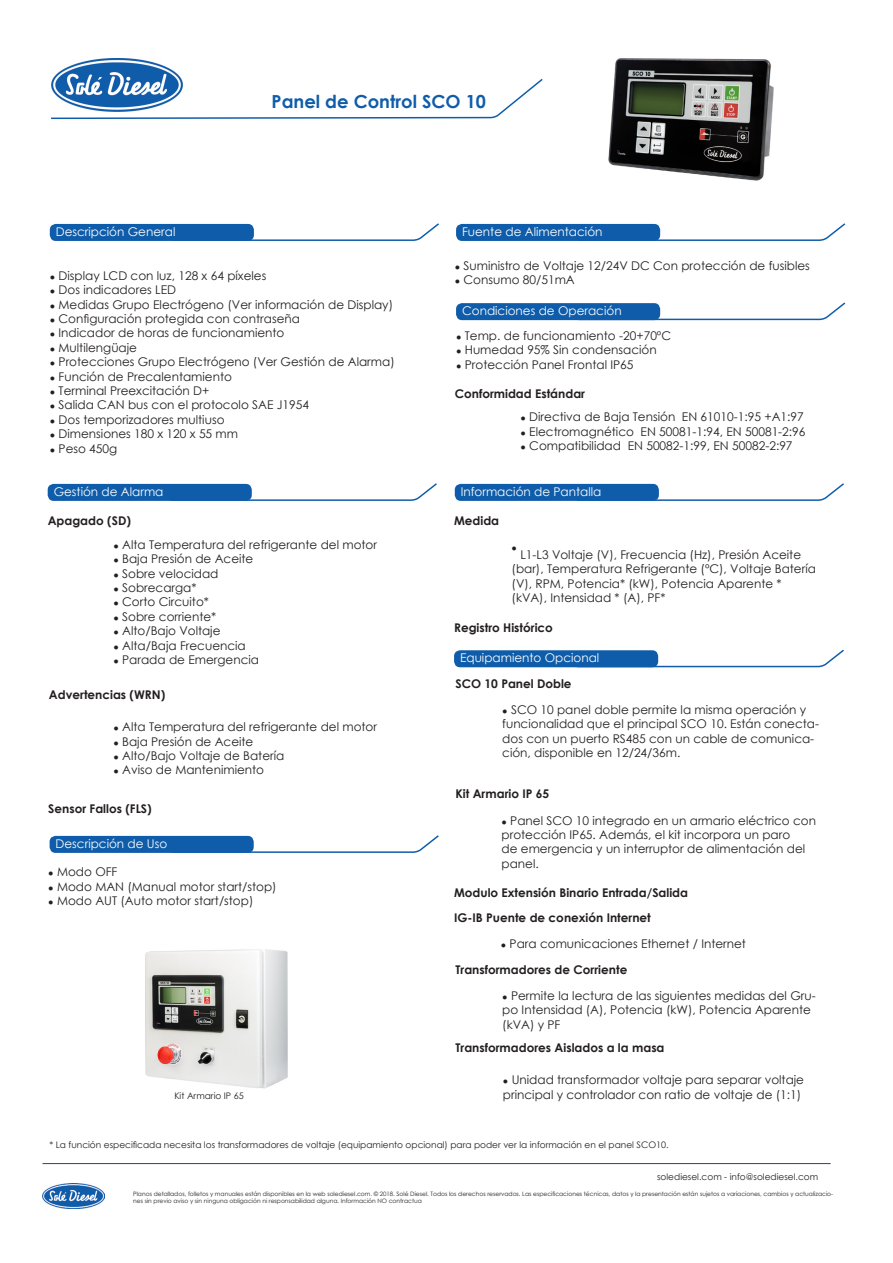
<style>
.page{position:relative;width:893px;height:1263px;background:#fff}
.page>*{position:absolute;margin:0;border:0;box-sizing:border-box;transform-origin:0 0}
.t1{font:700 18px "Century Gothic";color:#0f5daa}
.t2{font:12px/14.4px "Century Gothic";color:#231f20}
.t3{font:700 12px "Century Gothic";color:#231f20}
.t4{font:12px "Century Gothic";color:#fff}
.t5{font:9px "Century Gothic";color:#231f20}
.t6{font:6px/7.2px "Century Gothic";color:#231f20}
.s1{font-size:9px}
</style>
<div class="page">
<img style="left:54px;top:59px;width:126px;height:18px">
<img style="left:43px;top:1183px;width:62px;height:25px">
<hr style="left:43px;top:1163px;width:788px;height:1px;background:#253f8e">
<div style="left:50px;top:224px;width:204px;height:17px;background:#0f5daa;border-radius:6px"></div>
<div style="left:456px;top:224px;width:204px;height:17px;background:#0f5daa;border-radius:6px"></div>
<div style="left:456px;top:303px;width:204px;height:17px;background:#0f5daa;border-radius:6px"></div>
<div style="left:50px;top:836px;width:204px;height:17px;background:#0f5daa;border-radius:6px"></div>
<div style="left:455px;top:484px;width:204px;height:17px;background:#0f5daa;border-radius:6px"></div>
<div style="left:454px;top:650px;width:204px;height:17px;background:#0f5daa;border-radius:6px"></div>
<div style="left:48px;top:484px;width:204px;height:17px;background:#0f5daa;border-radius:6px"></div>
<img style="left:608px;top:58px;width:166px;height:123px">
<svg style="left:51px;top:77px;width:492px;height:43px"></svg>
<svg style="left:171px;top:223px;width:268px;height:18px"></svg>
<svg style="left:577px;top:223px;width:269px;height:18px"></svg>
<svg style="left:577px;top:302px;width:269px;height:19px"></svg>
<svg style="left:170px;top:835px;width:269px;height:18px"></svg>
<svg style="left:576px;top:483px;width:268px;height:18px"></svg>
<svg style="left:576px;top:649px;width:268px;height:19px"></svg>
<svg style="left:168px;top:483px;width:269px;height:18px"></svg>
<img style="left:145px;top:949px;width:143px;height:140px">
<p class="t1" style="left:272px;top:88px;width:216px">Panel de Control SCO 10</p>
<p class="t4" style="left:56px;top:223px;width:121px">Descripción General</p>
<p class="t4" style="left:462px;top:223px;width:142px">Fuente de Alimentación</p>
<p class="t2" style="left:50px;top:268px;width:218px"><span class="s1">●</span> Display LCD con luz, 128 x 64 píxeles</p>
<p class="t2" style="left:50px;top:282px;width:128px"><span class="s1">●</span> Dos indicadores LED</p>
<p class="t2" style="left:50px;top:297px;width:345px"><span class="s1">●</span> Medidas Grupo Electrógeno (Ver información de Display)</p>
<p class="t2" style="left:50px;top:311px;width:252px"><span class="s1">●</span> Configuración protegida con contraseña</p>
<p class="t2" style="left:50px;top:326px;width:236px"><span class="s1">●</span> Indicador de horas de funcionamiento</p>
<p class="t2" style="left:50px;top:340px;width:89px"><span class="s1">●</span> Multilengüaje</p>
<p class="t2" style="left:50px;top:354px;width:346px"><span class="s1">●</span> Protecciones Grupo Electrógeno (Ver Gestión de Alarma)</p>
<p class="t2" style="left:50px;top:369px;width:184px"><span class="s1">●</span> Función de Precalentamiento</p>
<p class="t2" style="left:50px;top:383px;width:161px"><span class="s1">●</span> Terminal Preexcitación D+</p>
<p class="t2" style="left:50px;top:398px;width:261px"><span class="s1">●</span> Salida CAN bus con el protocolo SAE J1954</p>
<p class="t2" style="left:50px;top:412px;width:176px"><span class="s1">●</span> Dos temporizadores multiuso</p>
<p class="t2" style="left:50px;top:426px;width:190px"><span class="s1">●</span> Dimensiones 180 x 120 x 55 mm</p>
<p class="t2" style="left:50px;top:441px;width:69px"><span class="s1">●</span> Peso 450g</p>
<p class="t4" style="left:54px;top:483px;width:111px">Gestión de Alarma</p>
<p class="t3" style="left:48px;top:512px;width:85px">Apagado (SD)</p>
<p class="t2" style="left:113px;top:537px;width:265px"><span class="s1">●</span> Alta Temperatura del refrigerante del motor</p>
<p class="t2" style="left:113px;top:551px;width:141px"><span class="s1">●</span> Baja Presión de Aceite</p>
<p class="t2" style="left:113px;top:566px;width:107px"><span class="s1">●</span> Sobre velocidad</p>
<p class="t2" style="left:113px;top:580px;width:85px"><span class="s1">●</span> Sobrecarga*</p>
<p class="t2" style="left:113px;top:595px;width:97px"><span class="s1">●</span> Corto Circuito*</p>
<p class="t2" style="left:113px;top:609px;width:104px"><span class="s1">●</span> Sobre corriente*</p>
<p class="t2" style="left:113px;top:623px;width:109px"><span class="s1">●</span> Alto/Bajo Voltaje</p>
<p class="t2" style="left:113px;top:638px;width:134px"><span class="s1">●</span> Alta/Baja Frecuencia</p>
<p class="t2" style="left:113px;top:652px;width:147px"><span class="s1">●</span> Parada de Emergencia</p>
<p class="t3" style="left:49px;top:686px;width:118px">Advertencias (WRN)</p>
<p class="t2" style="left:113px;top:719px;width:265px"><span class="s1">●</span> Alta Temperatura del refrigerante del motor</p>
<p class="t2" style="left:113px;top:734px;width:141px"><span class="s1">●</span> Baja Presión de Aceite</p>
<p class="t2" style="left:113px;top:748px;width:172px"><span class="s1">●</span> Alto/Bajo Voltaje de Batería</p>
<p class="t2" style="left:113px;top:763px;width:152px"><span class="s1">●</span> Aviso de Mantenimiento</p>
<p class="t3" style="left:48px;top:799px;width:105px">Sensor Fallos (FLS)</p>
<p class="t4" style="left:56px;top:835px;width:113px">Descripción de Uso</p>
<p class="t2" style="left:48px;top:865px;width:71px"><span class="s1">●</span> Modo OFF</p>
<p class="t2" style="left:48px;top:879px;width:230px"><span class="s1">●</span> Modo MAN (Manual motor start/stop)</p>
<p class="t2" style="left:48px;top:893px;width:207px"><span class="s1">●</span> Modo AUT (Auto motor start/stop)</p>
<p class="t5" style="left:174px;top:1089px;width:71px">Kit Armario IP 65</p>
<p class="t2" style="left:455px;top:258px;width:357px"><span class="s1">●</span> Suministro de Voltaje 12/24V DC Con protección de fusibles</p>
<p class="t2" style="left:455px;top:272px;width:122px"><span class="s1">●</span> Consumo 80/51mA</p>
<p class="t4" style="left:462px;top:302px;width:161px">Condiciones de Operación</p>
<p class="t2" style="left:456px;top:328px;width:217px"><span class="s1">●</span> Temp. de funcionamiento -20+70ºC</p>
<p class="t2" style="left:456px;top:343px;width:202px"><span class="s1">●</span> Humedad 95% Sin condensación</p>
<p class="t2" style="left:456px;top:357px;width:179px"><span class="s1">●</span> Protección Panel Frontal IP65</p>
<p class="t3" style="left:455px;top:384px;width:132px">Conformidad Estándar</p>
<p class="t2" style="left:521px;top:409px;width:285px"><span class="s1">●</span> Directiva de Baja Tensión EN 61010-1:95 +A1:97</p>
<p class="t2" style="left:521px;top:424px;width:286px"><span class="s1">●</span> Electromagnético EN 50081-1:94, EN 50081-2:96</p>
<p class="t2" style="left:521px;top:438px;width:274px"><span class="s1">●</span> Compatibilidad EN 50082-1:99, EN 50082-2:97</p>
<p class="t4" style="left:461px;top:483px;width:142px">Información de Pantalla</p>
<p class="t3" style="left:454px;top:512px;width:47px">Medida</p>
<p class="t5" style="left:512px;top:542px;width:7px">●</p>
<p class="t2" style="left:512px;top:547px;width:306px;text-indent:9px">L1-L3 Voltaje (V), Frecuencia (Hz), Presión Aceite (bar), Temperatura Refrigerante (ºC), Voltaje Batería (V), RPM, Potencia* (kW), Potencia Aparente * (kVA), Intensidad * (A), PF*</p>
<p class="t3" style="left:454px;top:618px;width:100px">Registro Histórico</p>
<p class="t4" style="left:460px;top:649px;width:141px">Equipamiento Opcional</p>
<p class="t3" style="left:455px;top:674px;width:118px">SCO 10 Panel Doble</p>
<p class="t2" style="left:502px;top:702px;width:318px"><span class="s1">●</span> SCO 10 panel doble permite la misma operación y funcionalidad que el principal SCO 10. Están conecta&shy;dos con un puerto RS485 con un cable de comunica&shy;ción, disponible en 12/24/36m.</p>
<p class="t3" style="left:455px;top:785px;width:95px">Kit Armario IP 65</p>
<p class="t2" style="left:502px;top:813px;width:316px"><span class="s1">●</span> Panel SCO 10 integrado en un armario eléctrico con protección IP65. Además, el kit incorpora un paro<br>de emergencia y un interruptor de alimentación del panel.</p>
<p class="t3" style="left:454px;top:883px;width:235px">Modulo Extensión Binario Entrada/Salida</p>
<p class="t3" style="left:454px;top:908px;width:198px">IG-IB Puente de conexión Internet</p>
<p class="t2" style="left:501px;top:936px;width:247px"><span class="s1">●</span> Para comunicaciones Ethernet / Internet</p>
<p class="t3" style="left:455px;top:960px;width:173px">Transformadores de Corriente</p>
<p class="t2" style="left:502px;top:988px;width:315px"><span class="s1">●</span> Permite la lectura de las siguientes medidas del Gru&shy;po Intensidad (A), Potencia (kW), Potencia Aparente (kVA) y PF</p>
<p class="t3" style="left:455px;top:1039px;width:211px">Transformadores Aislados a la masa</p>
<p class="t2" style="left:503px;top:1073px;width:303px"><span class="s1">●</span> Unidad transformador voltaje para separar voltaje principal y controlador con ratio de voltaje de (1:1)</p>
<p class="t5" style="left:49px;top:1138px;width:621px">* La función especificada necesita los transformadores de voltaje (equipamiento opcional) para poder ver la información en el panel SCO10.</p>
<p class="t5" style="left:657px;top:1170px;width:163px">solediesel.com - info@solediesel.com</p>
<p class="t6" style="left:133px;top:1190px;width:701px">Planos detallados, folletos y manuales están disponibles en la web solediesel.com. © 2018. Solé Diesel. Todos los derechos reservados. Las especificaciones técnicas, datos y la presentación están sujetos a variaciones, cambios y actualizacio&shy;nes sin previo aviso y sin ninguna obligación ni responsabilidad alguna. Información NO contractua</p>
</div>
